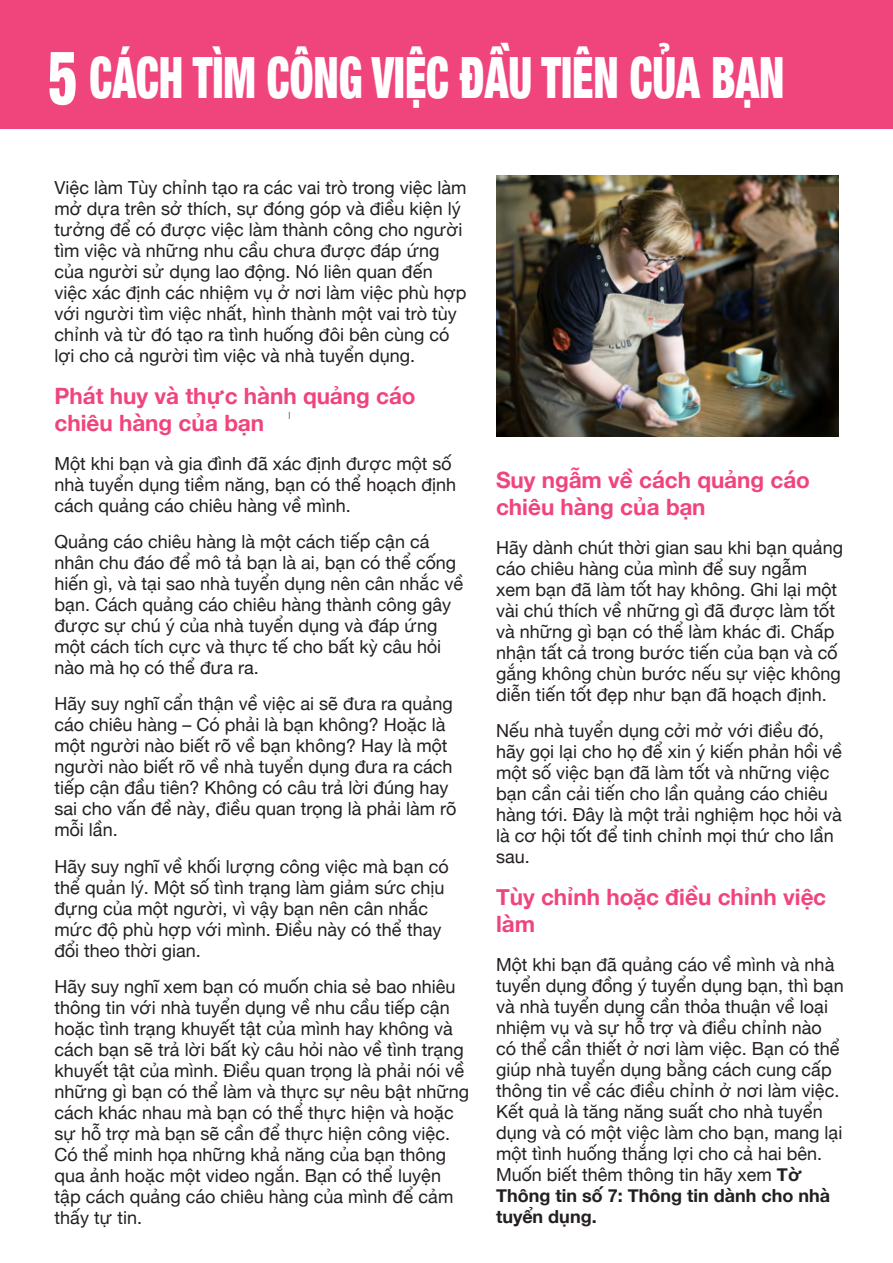
<style>
.page{position:relative;width:893px;height:1263px;background:#fff}
.page>*{position:absolute;margin:0;border:0;box-sizing:border-box;transform-origin:0 0}
.t1{font:900 condensed 57px "Helvetica Neue";color:#fff;scale:.75 1}
.t2{font:700 22.5px/27px "Helvetica Neue";color:#f0457c}
.t3{font:18px/21px "Helvetica Neue";color:#231f20}
.t4{font:300 10.5px "Gill Sans";color:#231f20}
.s1{font-family:"Helvetica Neue LT Pro";font-size:75px}
.s2{font-weight:700}
</style>
<div class="page">
<div style="left:0;top:0;width:893px;height:128px;background:#f0457c"></div>
<img style="left:496px;top:175px;width:343px;height:261px">
<h1 class="t1" style="left:48px;top:31px;width:983px"><span class="s1">5</span> CÁCH TÌM CÔNG VIỆC ĐẦU TIÊN CỦA BẠN</h1>
<p class="t3" style="left:54px;top:179px;width:414px">Việc làm Tùy chỉnh tạo ra các vai trò trong việc làm mở dựa trên sở thích, sự đóng góp và điều kiện lý tưởng để có được việc làm thành công cho người tìm việc và những nhu cầu chưa được đáp ứng của người sử dụng lao động. Nó liên quan đến việc xác định các nhiệm vụ ở nơi làm việc phù hợp với người tìm việc nhất, hình thành một vai trò tùy chỉnh và từ đó tạo ra tình huống đôi bên cùng có lợi cho cả người tìm việc và nhà tuyển dụng.</p>
<p class="t2" style="left:54px;top:383px;width:363px">Phát huy và thực hành quảng cáo chiêu hàng của bạn</p>
<p class="t3" style="left:54px;top:454px;width:403px">Một khi bạn và gia đình đã xác định được một số nhà tuyển dụng tiềm năng, bạn có thể hoạch định cách quảng cáo chiêu hàng về mình.</p>
<p class="t3" style="left:54px;top:532px;width:410px">Quảng cáo chiêu hàng là một cách tiếp cận cá nhân chu đáo để mô tả bạn là ai, bạn có thể cống hiến gì, và tại sao nhà tuyển dụng nên cân nhắc về bạn. Cách quảng cáo chiêu hàng thành công gây được sự chú ý của nhà tuyển dụng và đáp ứng một cách tích cực và thực tế cho bất kỳ câu hỏi nào mà họ có thể đưa ra.</p>
<p class="t3" style="left:54px;top:694px;width:404px">Hãy suy nghĩ cẩn thận về việc ai sẽ đưa ra quảng cáo chiêu hàng – Có phải là bạn không? Hoặc là một người nào biết rõ về bạn không? Hay là một người nào biết rõ về nhà tuyển dụng đưa ra cách tiếp cận đầu tiên? Không có câu trả lời đúng hay sai cho vấn đề này, điều quan trọng là phải làm rõ mỗi lần.</p>
<p class="t3" style="left:54px;top:857px;width:396px">Hãy suy nghĩ về khối lượng công việc mà bạn có thể quản lý. Một số tình trạng làm giảm sức chịu đựng của một người, vì vậy bạn nên cân nhắc mức độ phù hợp với mình. Điều này có thể thay đổi theo thời gian.</p>
<p class="t3" style="left:54px;top:977px;width:416px">Hãy suy nghĩ xem bạn có muốn chia sẻ bao nhiêu thông tin với nhà tuyển dụng về nhu cầu tiếp cận hoặc tình trạng khuyết tật của mình hay không và cách bạn sẽ trả lời bất kỳ câu hỏi nào về tình trạng khuyết tật của mình. Điều quan trọng là phải nói về những gì bạn có thể làm và thực sự nêu bật những cách khác nhau mà bạn có thể thực hiện và hoặc sự hỗ trợ mà bạn sẽ cần để thực hiện công việc.<br>Có thể minh họa những khả năng của bạn thông qua ảnh hoặc một video ngắn. Bạn có thể luyện tập cách quảng cáo chiêu hàng của mình để cảm thấy tự tin.</p>
<p class="t4" style="left:287px;top:407px;width:7px">1</p>
<p class="t2" style="left:496px;top:467px;width:315px">Suy ngẫm về cách quảng cáo chiêu hàng của bạn</p>
<p class="t3" style="left:496px;top:538px;width:348px">Hãy dành chút thời gian sau khi bạn quảng cáo chiêu hàng của mình để suy ngẫm xem bạn đã làm tốt hay không. Ghi lại một vài chú thích về những gì đã được làm tốt và những gì bạn có thể làm khác đi. Chấp nhận tất cả trong bước tiến của bạn và cố gắng không chùn bước nếu sự việc không diễn tiến tốt đẹp như bạn đã hoạch định.</p>
<p class="t3" style="left:496px;top:721px;width:348px">Nếu nhà tuyển dụng cởi mở với điều đó, hãy gọi lại cho họ để xin ý kiến phản hồi về một số việc bạn đã làm tốt và những việc bạn cần cải tiến cho lần quảng cáo chiêu hàng tới. Đây là một trải nghiệm học hỏi và là cơ hội tốt để tinh chỉnh mọi thứ cho lần sau.</p>
<p class="t2" style="left:496px;top:884px;width:332px">Tùy chỉnh hoặc điều chỉnh việc làm</p>
<p class="t3" style="left:496px;top:955px;width:349px">Một khi bạn đã quảng cáo về mình và nhà tuyển dụng đồng ý tuyển dụng bạn, thì bạn và nhà tuyển dụng cần thỏa thuận về loại nhiệm vụ và sự hỗ trợ và điều chỉnh nào có thể cần thiết ở nơi làm việc. Bạn có thể giúp nhà tuyển dụng bằng cách cung cấp thông tin về các điều chỉnh ở nơi làm việc.<br>Kết quả là tăng năng suất cho nhà tuyển dụng và có một việc làm cho bạn, mang lại một tình huống thắng lợi cho cả hai bên.<br>Muốn biết thêm thông tin hãy xem <span class="s2">Tờ Thông tin số 7: Thông tin dành cho nhà tuyển dụng.</span></p>
</div>
